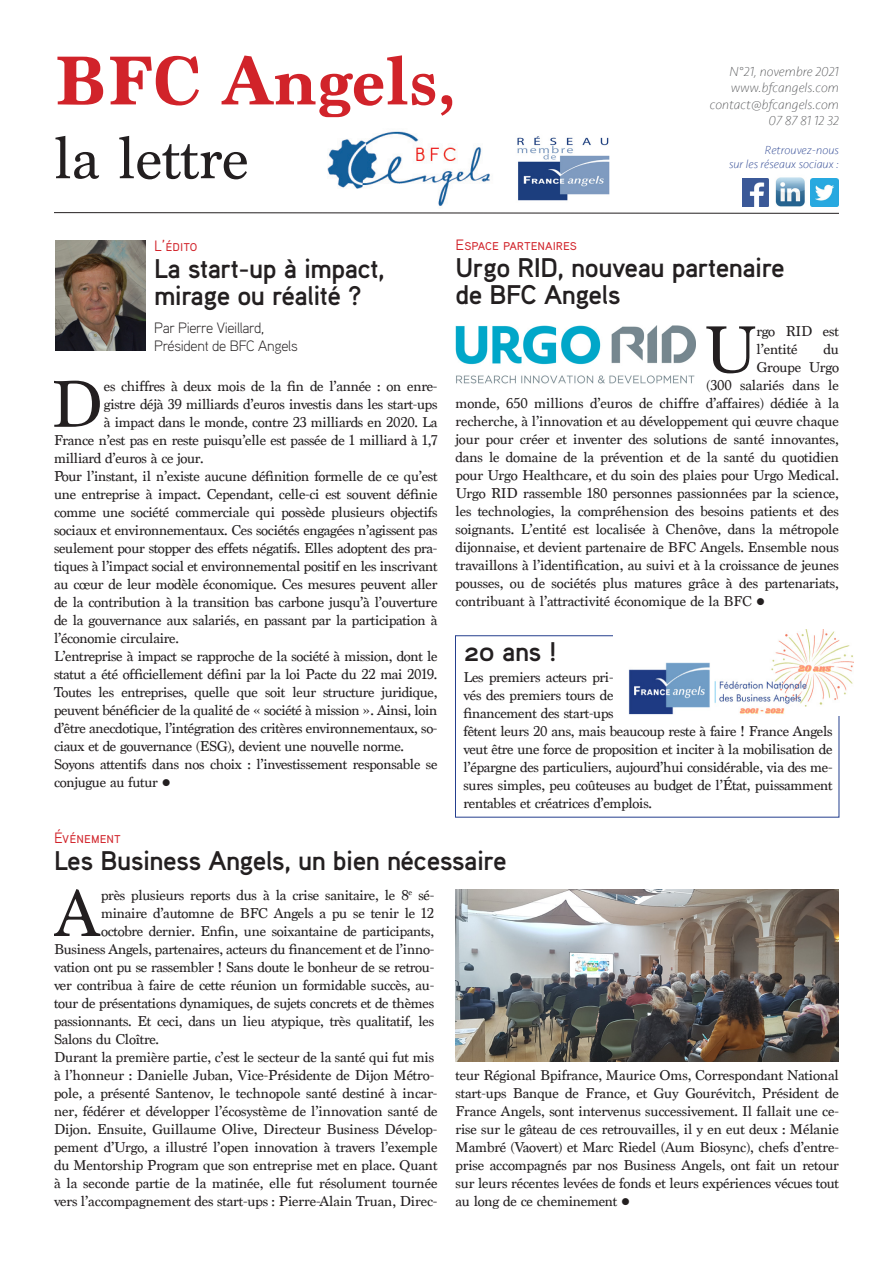
<style>
.page{position:relative;width:893px;height:1263px;background:#fff}
.page>*{position:absolute;margin:0;border:0;box-sizing:border-box;transform-origin:0 0}
.t1{font:700 72px "Marion";color:#d1232a}
.Texte_courant{font:69.3px "Marion";color:#231f20}
.t2{font:61.5px "Marion";color:#231f20}
.Titre_papier{font:27px/27px "Aaux Pro Bold OSF";letter-spacing:-.02em;color:#231f20}
.Texte_courant-2{font:15px/18px "Marion";letter-spacing:-.02em;color:#231f20}
.Signature{font:300 15px/18px "Aaux Pro";letter-spacing:-.02em;color:#231f20}
.Rubrique{font:15px "Aaux Pro Regular SC";color:#d1232a}
.t3{font:italic 200 13.5px "Seravek";color:#57585a}
.t4{font:italic 200 12px/14.4px "Seravek";color:#253f8e;text-align:right}
</style>
<div class="page">
<img style="left:327px;top:131px;width:163px;height:76px">
<img style="left:517px;top:136px;width:93px;height:65px">
<svg style="left:54px;top:212px;width:785px;height:2px;background:#908e8e"></svg>
<img style="left:810px;top:178px;width:29px;height:29px">
<img style="left:775px;top:177px;width:30px;height:30px">
<img style="left:742px;top:178px;width:27px;height:28px">
<div style="left:455px;top:635px;width:384px;height:182px;border:1px solid #253f8e"></div>
<img style="left:55px;top:240px;width:91px;height:111px">
<img style="left:455px;top:325px;width:241px;height:59px">
<img style="left:455px;top:889px;width:384px;height:172px">
<img style="left:614px;top:629px;width:240px;height:86px">
<p class="t1" style="left:54px;top:38px;width:404px">BFC Angels,</p>
<p class="t2" style="left:54px;top:122px;width:196px">la lettre</p>
<p class="t3" style="left:729px;top:64px;width:111px">N°21, novembre 2021</p>
<p class="t3" style="left:731px;top:80px;width:109px">www.bfcangels.com</p>
<p class="t3" style="left:710px;top:96px;width:131px">contact@bfcangels.com</p>
<p class="t3" style="left:768px;top:113px;width:72px">07 87 81 12 32</p>
<p class="t4" style="left:729px;top:143px;width:111px">Retrouvez-nous<br>sur les réseaux sociaux :</p>
<p class="Rubrique" style="left:154px;top:236px;width:45px">L’édito</p>
<p class="Titre_papier" style="left:154px;top:254px;width:232px">La start-up à impact, mirage ou réalité ?</p>
<p class="Signature" style="left:154px;top:318px;width:145px">Par Pierre Vieillard,<br>Président de BFC Angels</p>
<p class="Texte_courant" style="left:51px;top:363px;width:54px">D</p>
<p class="Texte_courant-2" style="left:104px;top:377px;width:335px">es chiffres à deux mois de la fin de l’année : on enre-</p>
<p class="Texte_courant-2" style="left:104px;top:395px;width:335px">gistre déjà 39 milliards d’euros investis dans les start-ups</p>
<p class="Texte_courant-2" style="left:104px;top:413px;width:335px">à impact dans le monde, contre 23 milliards en 2020. La</p>
<p class="Texte_courant-2" style="left:54px;top:431px;width:385px">France n’est pas en reste puisqu’elle est passée de 1 milliard à 1,7</p>
<p class="Texte_courant-2" style="left:54px;top:449px;width:151px">milliard d’euros à ce jour.</p>
<p class="Texte_courant-2" style="left:54px;top:467px;width:385px;text-align:justify">Pour l’instant, il n’existe aucune définition formelle de ce qu’est une entreprise à impact. Cependant, celle-ci est souvent définie comme une société commerciale qui possède plusieurs objectifs sociaux et environnementaux. Ces sociétés engagées n’agissent pas seulement pour stopper des effets négatifs. Elles adoptent des pra&shy;tiques à l’impact social et environnemental positif en les inscrivant au cœur de leur modèle économique. Ces mesures peuvent aller de la contribution à la transition bas carbone jusqu’à l’ouverture de la gouvernance aux salariés, en passant par la participation à l’économie circulaire.</p>
<p class="Texte_courant-2" style="left:54px;top:647px;width:385px;text-align:justify">L’entreprise à impact se rapproche de la société à mission, dont le statut a été officiellement défini par la loi Pacte du 22 mai 2019.<br>Toutes les entreprises, quelle que soit leur structure juridique, peuvent bénéficier de la qualité de « société à mission ». Ainsi, loin d’être anecdotique, l’intégration des critères environnementaux, so&shy;ciaux et de gouvernance (ESG), devient une nouvelle norme.</p>
<p class="Texte_courant-2" style="left:54px;top:755px;width:385px">Soyons attentifs dans nos choix : l’investissement responsable se conjugue au futur ●</p>
<p class="Rubrique" style="left:455px;top:236px;width:123px">Espace partenaires</p>
<p class="Titre_papier" style="left:455px;top:254px;width:331px">Urgo RID, nouveau partenaire de BFC Angels</p>
<p class="Texte_courant" style="left:703px;top:309px;width:54px">U</p>
<p class="Texte_courant-2" style="left:756px;top:323px;width:84px">rgo RID est l’entité</p>
<p class="Texte_courant-2" style="left:824px;top:341px;width:17px">du</p>
<p class="Texte_courant-2" style="left:756px;top:359px;width:84px">Groupe Urgo</p>
<p class="Texte_courant-2" style="left:706px;top:377px;width:134px">(300 salariés dans le</p>
<p class="Texte_courant-2" style="left:455px;top:395px;width:385px">monde, 650 millions d’euros de chiffre d’affaires) dédiée à la</p>
<p class="Texte_courant-2" style="left:455px;top:413px;width:385px">recherche, à l’innovation et au développement qui œuvre chaque</p>
<p class="Texte_courant-2" style="left:455px;top:431px;width:385px">jour pour créer et inventer des solutions de santé innovantes,</p>
<p class="Texte_courant-2" style="left:455px;top:449px;width:385px">dans le domaine de la prévention et de la santé du quotidien</p>
<p class="Texte_courant-2" style="left:455px;top:467px;width:385px">pour Urgo Healthcare, et du soin des plaies pour Urgo Medical.</p>
<p class="Texte_courant-2" style="left:455px;top:485px;width:385px">Urgo RID rassemble 180 personnes passionnées par la science,</p>
<p class="Texte_courant-2" style="left:455px;top:503px;width:385px">les technologies, la compréhension des besoins patients et des</p>
<p class="Texte_courant-2" style="left:455px;top:521px;width:385px">soignants. L’entité est localisée à Chenôve, dans la métropole</p>
<p class="Texte_courant-2" style="left:455px;top:539px;width:385px">dijonnaise, et devient partenaire de BFC Angels. Ensemble nous</p>
<p class="Texte_courant-2" style="left:455px;top:557px;width:385px">travaillons à l’identification, au suivi et à la croissance de jeunes</p>
<p class="Texte_courant-2" style="left:455px;top:575px;width:385px">pousses, ou de sociétés plus matures grâce à des partenariats,</p>
<p class="Texte_courant-2" style="left:455px;top:593px;width:311px">contribuant à l’attractivité économique de la BFC ●</p>
<p class="Titre_papier" style="left:463px;top:638px;width:95px">20 ans !</p>
<p class="Texte_courant-2" style="left:463px;top:669px;width:371px">Les premiers acteurs pri-<br>vés des premiers tours de<br>financement des start-ups<br>fêtent leurs 20 ans, mais beaucoup reste à faire ! France Angels veut être une force de proposition et inciter à la mobilisation de l’épargne des particuliers, aujourd’hui considérable, via des me&shy;sures simples, peu coûteuses au budget de l’État, puissamment rentables et créatrices d’emplois.</p>
<p class="Rubrique" style="left:54px;top:829px;width:68px">Événement</p>
<p class="Titre_papier" style="left:54px;top:847px;width:454px">Les Business Angels, un bien nécessaire</p>
<p class="Texte_courant" style="left:54px;top:872px;width:47px">A</p>
<p class="Texte_courant-2" style="left:101px;top:886px;width:335px">près plusieurs reports dus à la crise sanitaire, le 8<sup>e</sup> sé-</p>
<p class="Texte_courant-2" style="left:101px;top:904px;width:335px">minaire d’automne de BFC Angels a pu se tenir le 12</p>
<p class="Texte_courant-2" style="left:101px;top:922px;width:335px">octobre dernier. Enfin, une soixantaine de participants,</p>
<p class="Texte_courant-2" style="left:54px;top:940px;width:382px">Business Angels, partenaires, acteurs du financement et de l’inno-</p>
<p class="Texte_courant-2" style="left:54px;top:958px;width:382px">vation ont pu se rassembler ! Sans doute le bonheur de se retrou-</p>
<p class="Texte_courant-2" style="left:54px;top:976px;width:382px">ver contribua à faire de cette réunion un formidable succès, au-</p>
<p class="Texte_courant-2" style="left:54px;top:994px;width:382px">tour de présentations dynamiques, de sujets concrets et de thèmes</p>
<p class="Texte_courant-2" style="left:54px;top:1012px;width:382px">passionnants. Et ceci, dans un lieu atypique, très qualitatif, les</p>
<p class="Texte_courant-2" style="left:54px;top:1030px;width:107px">Salons du Cloître.</p>
<p class="Texte_courant-2" style="left:54px;top:1048px;width:385px">Durant la première partie, c’est le secteur de la santé qui fut mis à l’honneur : Danielle Juban, Vice-Présidente de Dijon Métro&shy;pole, a présenté Santenov, le technopole santé destiné à incar&shy;ner, fédérer et développer l’écosystème de l’innovation santé de Dijon. Ensuite, Guillaume Olive, Directeur Business Dévelop&shy;pement d’Urgo, a illustré l’open innovation à travers l’exemple du Mentorship Program que son entreprise met en place. Quant à la seconde partie de la matinée, elle fut résolument tournée vers l’accompagnement des start-ups : Pierre-Alain Truan, Direc-</p>
<p class="Texte_courant-2" style="left:455px;top:1066px;width:385px;text-align:justify">teur Régional Bpifrance, Maurice Oms, Correspondant National start-ups Banque de France, et Guy Gourévitch, Président de France Angels, sont intervenus successivement. Il fallait une ce&shy;rise sur le gâteau de ces retrouvailles, il y en eut deux : Mélanie Mambré (Vaovert) et Marc Riedel (Aum Biosync), chefs d’entre&shy;prise accompagnés par nos Business Angels, ont fait un retour sur leurs récentes levées de fonds et leurs expériences vécues tout au long de ce cheminement ●</p>
</div>
